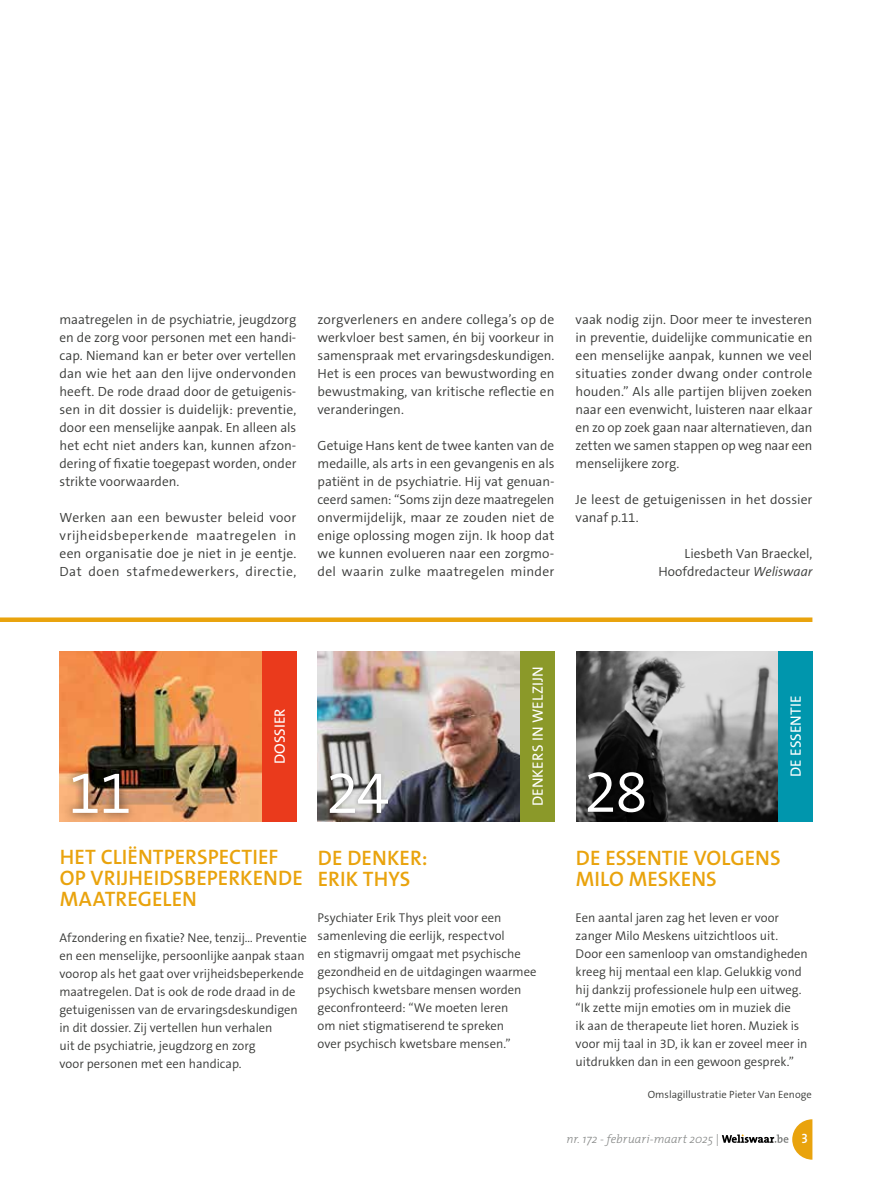
<style>
.page{position:relative;width:872px;height:1191px;background:#fff}
.page>*{position:absolute;margin:0;border:0;box-sizing:border-box;transform-origin:0 0}
.t1{font:300 60px "The Sans B W4";color:#fff}
.t2{font:600 21px/21px "The Sans B W6";letter-spacing:.005em;color:#e9a30d}
.t3{font:15px "The Sans B W5 Plain";letter-spacing:.01em;color:#fff}
.t4{font:13.5px "The Mix Semi Bold Caps";color:#fff}
.t5{font:300 13.35px/18px "The Sans B W4";color:#383937;text-align:justify}
.t6{font:300 12.75px/18px "The Sans B W4";color:#383937}
.t7{font:italic 300 12px "The Mix";color:#878988}
.t8{font:300 10.5px "The Sans B W4";letter-spacing:.005em;color:#383937}
.s1{font-style:italic}
</style>
<div class="page">
<div style="left:0;top:617px;width:812px;height:5px;background:#e9a30d"></div>
<img style="left:317px;top:651px;width:203px;height:170px">
<img style="left:576px;top:651px;width:202px;height:170px">
<div style="left:778px;top:651px;width:34px;height:170px;background:#0096ad"></div>
<div style="left:520px;top:651px;width:34px;height:170px;background:#8b9929"></div>
<img style="left:60px;top:651px;width:202px;height:170px">
<div style="left:262px;top:651px;width:34px;height:170px;background:#ea3a1c"></div>
<div style="left:64px;top:765px;width:73px;height:57px;background:#000;opacity:.64"></div>
<div style="left:325px;top:769px;width:67px;height:49px;background:#000;opacity:.3"></div>
<div style="left:583px;top:768px;width:66px;height:49px;background:#000;opacity:.2"></div>
<svg style="left:722px;top:1119px;width:90px;height:40px"></svg>
<p class="t5" style="left:60px;top:311px;width:238px">maatregelen in de psychiatrie, jeugdzorg en de zorg voor personen met een handi&shy;cap. Niemand kan er beter over vertellen dan wie het aan den lijve ondervonden heeft. De rode draad door de getuigenis&shy;sen in dit dossier is duidelijk: preventie, door een menselijke aanpak. En alleen als het echt niet anders kan, kunnen afzon&shy;dering of fixatie toegepast worden, onder strikte voorwaarden.</p>
<p class="t5" style="left:60px;top:509px;width:238px">Werken aan een bewuster beleid voor vrijheidsbeperkende maatregelen in een organisatie doe je niet in je eentje.<br>Dat doen stafmedewerkers, directie,</p>
<p class="t5" style="left:317px;top:311px;width:238px">zorgverleners en andere collega’s op de werkvloer best samen, én bij voorkeur in samenspraak met ervaringsdeskundigen.<br>Het is een proces van bewustwording en bewustmaking, van kritische reflectie en veranderingen.</p>
<p class="t5" style="left:317px;top:437px;width:238px">Getuige Hans kent de twee kanten van de medaille, als arts in een gevangenis en als patiënt in de psychiatrie. Hij vat genuan&shy;ceerd samen: “Soms zijn deze maatregelen onvermijdelijk, maar ze zouden niet de enige oplossing mogen zijn. Ik hoop dat we kunnen evolueren naar een zorgmo&shy;del waarin zulke maatregelen minder</p>
<p class="t5" style="left:575px;top:311px;width:238px">vaak nodig zijn. Door meer te investeren in preventie, duidelijke communicatie en een menselijke aanpak, kunnen we veel situaties zonder dwang onder controle houden.” Als alle partijen blijven zoeken naar een evenwicht, luisteren naar elkaar en zo op zoek gaan naar alternatieven, dan zetten we samen stappen op weg naar een menselijkere zorg.</p>
<p class="t5" style="left:575px;top:491px;width:238px">Je leest de getuigenissen in het dossier vanaf p.11.</p>
<p class="t5" style="left:658px;top:545px;width:156px;text-align:right">Liesbeth Van Braeckel,<br>Hoofdredacteur <span class="s1">Weliswaar</span></p>
<p class="t3" style="left:528px;top:806px;width:141px;rotate:-90deg">DENKERS IN WELZIJN</p>
<p class="t3" style="left:786px;top:777px;width:83px;rotate:-90deg">DE ESSENTIE</p>
<p class="t3" style="left:270px;top:764px;width:58px;rotate:-90deg">DOSSIER</p>
<h1 class="t1" style="left:68px;top:754px;width:65px">11</h1>
<h1 class="t1" style="left:326px;top:754px;width:65px">24</h1>
<h1 class="t1" style="left:584px;top:753px;width:65px">28</h1>
<h2 class="t2" style="left:576px;top:847px;width:206px">DE ESSENTIE VOLGENS<br>MILO MESKENS</h2>
<p class="t6" style="left:575px;top:908px;width:234px">Een aantal jaren zag het leven er voor zanger Milo Meskens uitzichtloos uit.<br>Door een samenloop van omstandigheden kreeg hij mentaal een klap. Gelukkig vond hij dankzij professionele hulp een uitweg. “Ik zette mijn emoties om in muziek die<br>ik aan de therapeute liet horen. Muziek is voor mij taal in 3D, ik kan er zoveel meer in uitdrukken dan in een gewoon gesprek.”</p>
<h2 class="t2" style="left:60px;top:846px;width:245px">HET CLIËNTPERSPECTIEF<br>OP VRIJHEIDSBEPERKENDE<br>MAATREGELEN</h2>
<p class="t6" style="left:60px;top:928px;width:249px">Afzondering en fixatie? Nee, tenzij… Preventie en een menselijke, persoonlijke aanpak staan voorop als het gaat over vrijheidsbeperkende maatregelen. Dat is ook de rode draad in de getuigenissen van de ervaringsdeskundigen in dit dossier. Zij vertellen hun verhalen<br>uit de psychiatrie, jeugdzorg en zorg<br>voor personen met een handicap.</p>
<h2 class="t2" style="left:318px;top:847px;width:111px">DE DENKER:<br>ERIK THYS</h2>
<p class="t6" style="left:317px;top:908px;width:221px">Psychiater Erik Thys pleit voor een samenleving die eerlijk, respectvol<br>en stigmavrij omgaat met psychische gezondheid en de uitdagingen waarmee psychisch kwetsbare mensen worden geconfronteerd: “We moeten leren<br>om niet stigmatiserend te spreken<br>over psychisch kwetsbare mensen.”</p>
<p class="t8" style="left:647px;top:1088px;width:166px">Omslagillustratie Pieter Van Eenoge</p>
<p class="t7" style="left:566px;top:1128px;width:154px">nr. 172 - februari-maart 2025 |</p>
<p class="t4" style="left:801px;top:1127px;width:8px">3</p>
</div>
